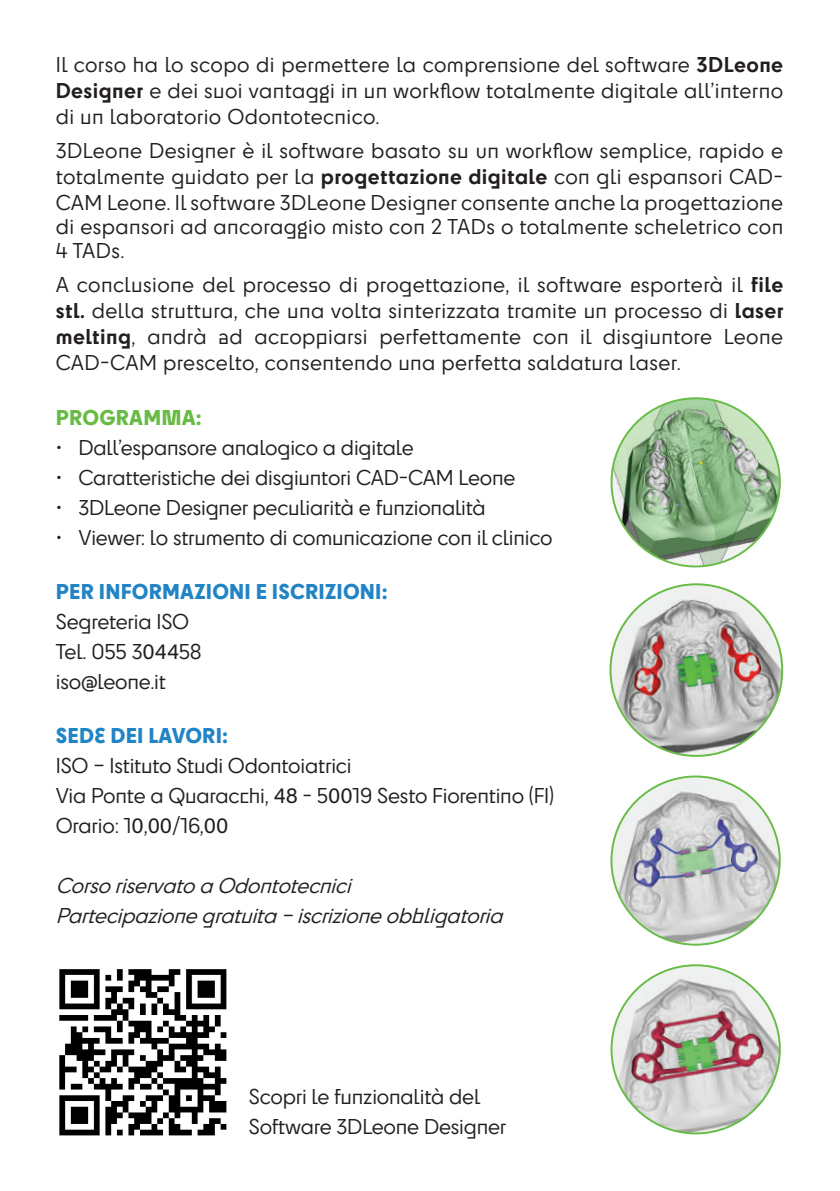
<style>
.page{position:relative;width:840px;height:1191px;background:#fff}
.page>*{position:absolute;margin:0;border:0;box-sizing:border-box;transform-origin:0 0}
.t1{font:20px/26px "Cy";letter-spacing:-.01em;color:#231f20;text-align:justify}
.t2{font:italic 20px/30px "Cy";color:#231f20}
.t3{font:20px/24px "Cy";letter-spacing:.02em;color:#231f20}
.t4{font:800 20px "Cy";letter-spacing:.01em;color:#2184c4}
.t5{font:800 20px "Cy";letter-spacing:.01em;color:#68bc45}
.s1{font-weight:700}
.s2{font-family:"Acumin Pro";font-size:22px}
</style>
<div class="page">
<img style="left:610px;top:584px;width:171px;height:172px;border-radius:86px">
<img style="left:611px;top:776px;width:168px;height:168px;border-radius:84px">
<img style="left:611px;top:398px;width:168px;height:168px;border-radius:84px">
<img style="left:611px;top:965px;width:168px;height:168px;border-radius:84px">
<img style="left:59px;top:969px;width:168px;height:167px">
<p class="t1" style="left:56px;top:51px;width:728px">Il corso ha lo scopo di permettere la comprensione del software <span class="s1">3DLeone Designer</span> e dei suoi vantaggi in un workflow totalmente digitale all’interno di un laboratorio Odontotecnico.</p>
<p class="t1" style="left:56px;top:137px;width:728px">3DLeone Designer è il software basato su un workflow semplice, rapido e totalmente guidato per la <span class="s1">progettazione digitale</span> con gli espansori CAD-CAM Leone. Il software 3DLeone Designer consente anche la progettazione</p>
<p class="t3" style="left:56px;top:214px;width:728px">di espansori ad ancoraggio misto con 2 TADs o totalmente scheletrico con<br>4 TADs.</p>
<p class="t1" style="left:56px;top:271px;width:729px">A conclusione del processo di progettazione, il software esporterà il <span class="s1">file stl.</span> della struttura, che una volta sinterizzata tramite un processo di <span class="s1">laser melting</span>, andrà ad accoppiarsi perfettamente con il disgiuntore Leone CAD-CAM prescelto, consentendo una perfetta saldatura laser.</p>
<p class="t5" style="left:56px;top:402px;width:147px">PROGRAMMA:</p>
<p class="t1" style="left:56px;top:434px;width:359px">• Dall’espansore analogico a digitale</p>
<p class="t1" style="left:56px;top:464px;width:461px">• Caratteristiche dei disgiuntori CAD-CAM Leone</p>
<p class="t1" style="left:56px;top:494px;width:431px">• 3DLeone Designer peculiarità e funzionalità</p>
<p class="t1" style="left:56px;top:524px;width:498px">• Viewer: lo strumento di comunicazione con il clinico</p>
<p class="t4" style="left:56px;top:576px;width:333px">PER INFORMAZIONI E ISCRIZIONI:</p>
<p class="t1" style="left:56px;top:606px;width:147px;line-height:30px;text-align:left">Segreteria ISO<br>Tel. 055 3<span class="s2">044</span>58 iso@leone.it</p>
<p class="t4" style="left:56px;top:720px;width:174px">SEDE DEI LAVORI:</p>
<p class="t1" style="left:56px;top:750px;width:499px;line-height:30px;text-align:left">ISO – Istituto Studi Odontoiatrici<br>Via Ponte a Quaracchi, <span class="s2">48</span> - 5<span class="s2">00</span>19 Sesto Fiorentino (FI)<br>Orario: 1<span class="s2">0</span>,<span class="s2">00</span>/16,<span class="s2">00</span></p>
<p class="t2" style="left:56px;top:870px;width:455px">CorsoriservatoaOdontotecnici<br>Partecipazionegratuita–iscrizioneobbligatoria</p>
<p class="t1" style="left:249px;top:1080px;width:259px;line-height:30px">Scopri le funzionalità del<br>Software 3DLeone Designer</p>
</div>
